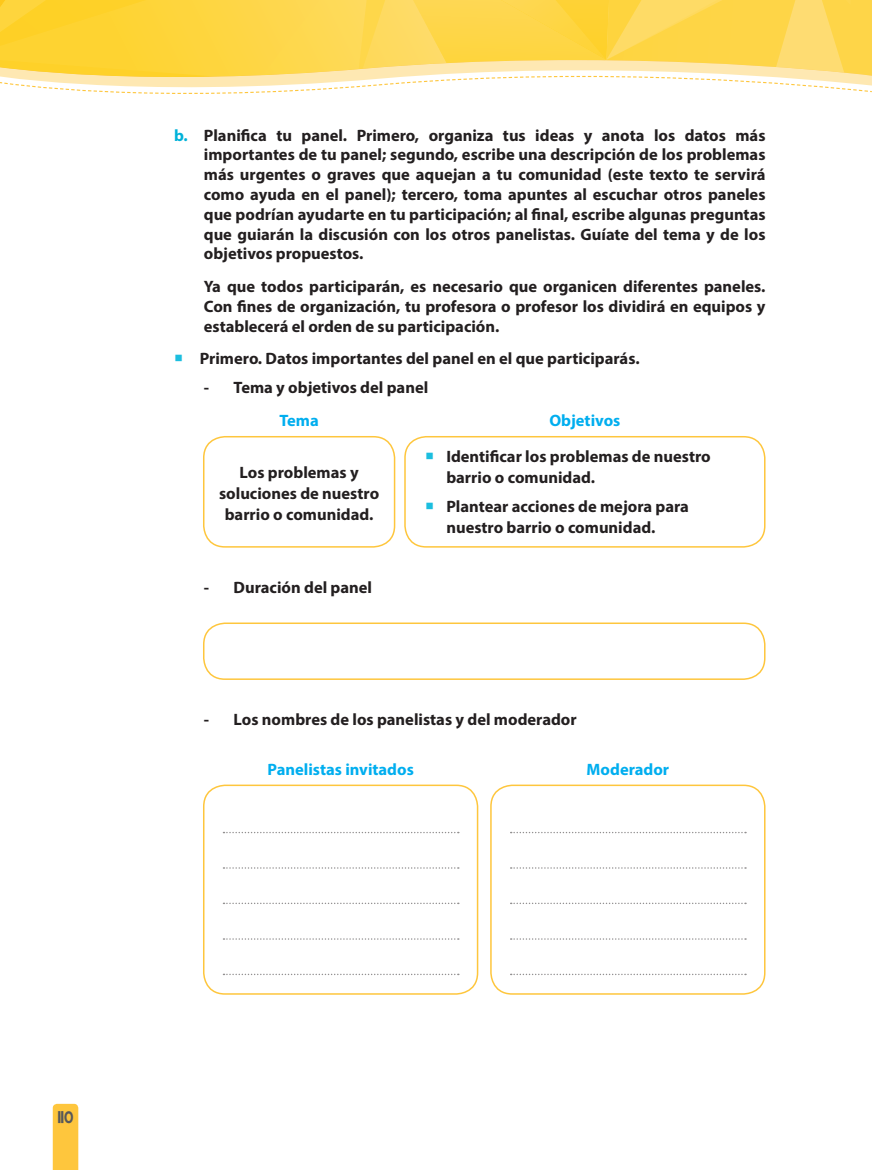
<style>
.page{position:relative;width:872px;height:1170px;background:#fff}
.page>*{position:absolute;margin:0;border:0;box-sizing:border-box;transform-origin:0 0}
.t1{font:700 16.5px/19.8px "Myriad Pro";color:#231f20;text-align:justify}
.t2{font:700 16.5px "Myriad Pro";color:#00aeef}
.t3{font:13.5px "KG Blank Space Solid";color:#57585a}
.s1{color:#00b2d9}
.s2{color:#1cbedf}
</style>
<div class="page">
<div style="left:53px;top:1103px;width:25px;height:66px;background:#fec63d"></div>
<div style="left:203px;top:436px;width:192px;height:111px;border:2px solid #fec63d;border-radius:21px"></div>
<div style="left:203px;top:784px;width:275px;height:210px;border:2px solid #fec63d;border-radius:21px"></div>
<div style="left:490px;top:784px;width:275px;height:210px;border:2px solid #fec63d;border-radius:21px"></div>
<div style="left:203px;top:622px;width:562px;height:58px;border:2px solid #fec63d;border-radius:21px"></div>
<div style="left:404px;top:436px;width:361px;height:111px;border:2px solid #fec63d;border-radius:21px"></div>
<svg style="left:223px;top:902px;width:235px;height:2px"></svg>
<svg style="left:223px;top:831px;width:235px;height:2px"></svg>
<svg style="left:223px;top:867px;width:235px;height:1px"></svg>
<svg style="left:223px;top:973px;width:235px;height:2px"></svg>
<svg style="left:223px;top:938px;width:235px;height:1px"></svg>
<svg style="left:510px;top:902px;width:235px;height:2px"></svg>
<svg style="left:510px;top:831px;width:235px;height:2px"></svg>
<svg style="left:510px;top:867px;width:235px;height:1px"></svg>
<svg style="left:510px;top:973px;width:235px;height:2px"></svg>
<svg style="left:510px;top:938px;width:235px;height:1px"></svg>
<svg style="left:0;top:0;width:872px;height:94px;background:#fede6f"></svg>
<p class="t1" style="left:204px;top:126px;width:563px;text-indent:-30px"><span class="s1">b.</span> Planifica tu panel. Primero, organiza tus ideas y anota los datos más importantes de tu panel; segundo, escribe una descripción de los problemas más urgentes o graves que aquejan a tu comunidad (este texto te servirá como ayuda en el panel); tercero, toma apuntes al escuchar otros paneles que podrían ayudarte en tu participación; al final, escribe algunas preguntas que guiarán la discusión con los otros panelistas. Guíate del tema y de los objetivos propuestos.</p>
<p class="t1" style="left:204px;top:277px;width:563px">Ya que todos participarán, es necesario que organicen diferentes paneles.<br>Con fines de organización, tu profesora o profesor los dividirá en equipos y establecerá el orden de su participación.</p>
<p class="t1" style="left:174px;top:349px;width:467px"><span class="s2">○</span> Primero. Datos importantes del panel en el que participarás.</p>
<p class="t1" style="left:204px;top:377px;width:226px">- Tema y objetivos del panel</p>
<p class="t2" style="left:279px;top:413px;width:41px">Tema</p>
<p class="t1" style="left:219px;top:462px;width:161px;line-height:21px;text-align:center">Los problemas y soluciones de nuestro barrio o comunidad.</p>
<p class="t1" style="left:204px;top:578px;width:170px">- Duración del panel</p>
<p class="t2" style="left:549px;top:413px;width:73px">Objetivos</p>
<p class="t1" style="left:446px;top:446px;width:266px;line-height:21px;text-indent:-21px"><span class="s2">○</span> Identificar los problemas de nuestro barrio o comunidad.</p>
<p class="t1" style="left:446px;top:496px;width:244px;line-height:21px;text-indent:-21px"><span class="s2">○</span> Plantear acciones de mejora para nuestro barrio o comunidad.</p>
<p class="t1" style="left:204px;top:710px;width:374px">- Los nombres de los panelistas y del moderador</p>
<p class="t2" style="left:267px;top:761px;width:148px">Panelistas invitados</p>
<p class="t2" style="left:586px;top:761px;width:84px">Moderador</p>
<p class="t3" style="left:58px;top:1110px;width:17px">110</p>
</div>
